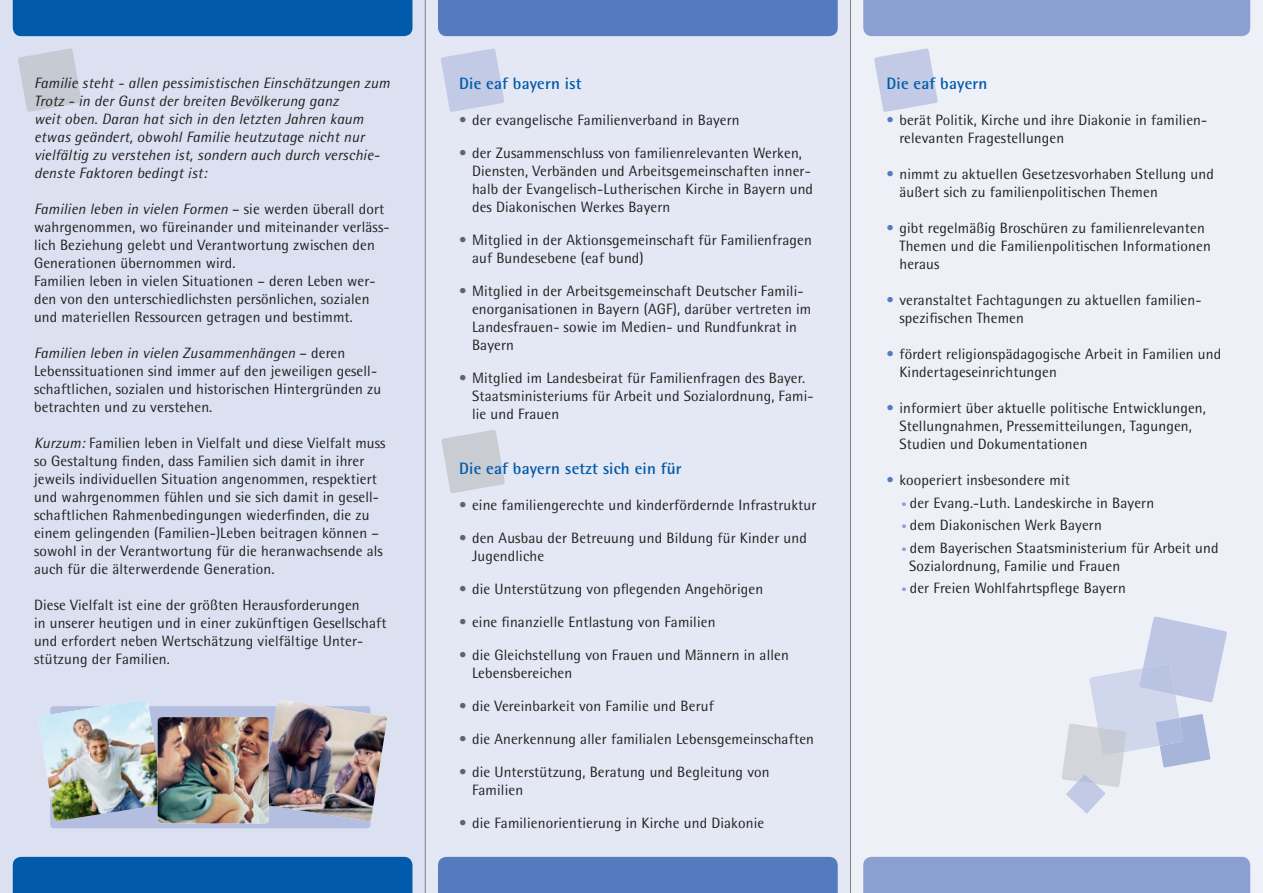
<style>
.page{position:relative;width:1263px;height:893px;background:#fff}
.page>*{position:absolute;margin:0;border:0;box-sizing:border-box;transform-origin:0 0}
.t1{font:700 16.5px "Agfa Rotis Semisans";letter-spacing:.01em;color:#015aaa}
.t2{font:15px/18px "Agfa Rotis Semisans";letter-spacing:.01em;color:#231f20}
.t3{font:italic 15px/18px "Agfa Rotis Semisans";letter-spacing:.01em;color:#231f20}
.s1{font-style:italic}
.s2{color:#636366}
.s3{color:#557bbe}
.s4{font-size:10.5px;color:#8b9fd1}
</style>
<div class="page">
<div style="left:850px;top:0;width:413px;height:893px;background:#eef0f8"></div>
<div style="left:425px;top:0;width:425px;height:893px;background:#e4e8f4"></div>
<div style="left:0;top:0;width:425px;height:893px;background:#dbe1f1"></div>
<hr style="left:425px;top:0;width:1px;height:893px;background:#808285">
<hr style="left:850px;top:0;width:1px;height:893px;background:#808285">
<div style="left:13px;top:857px;width:399px;height:36px;background:#015aaa"></div>
<div style="left:438px;top:857px;width:400px;height:36px;background:#557bbe"></div>
<div style="left:863px;top:857px;width:387px;height:36px;background:#8b9fd1"></div>
<div style="left:13px;top:0;width:399px;height:36px;background:#015aaa"></div>
<div style="left:438px;top:0;width:400px;height:36px;background:#557bbe"></div>
<div style="left:863px;top:0;width:387px;height:36px;background:#8b9fd1"></div>
<div style="left:50px;top:706px;width:320px;height:122px;background:#b3bee0;border-radius:3px"></div>
<img style="left:38px;top:700px;width:120px;height:121px">
<img style="left:269px;top:700px;width:118px;height:121px">
<img style="left:158px;top:717px;width:111px;height:106px">
<svg style="left:441px;top:49px;width:63px;height:63px"></svg>
<svg style="left:441px;top:430px;width:64px;height:63px"></svg>
<svg style="left:874px;top:49px;width:64px;height:63px"></svg>
<svg style="left:18px;top:49px;width:64px;height:63px"></svg>
<svg style="left:1062px;top:617px;width:165px;height:196px"></svg>
<p class="t3" style="left:34px;top:74px;width:357px">Familie steht - allen pessimistischen Einschätzungen zum Trotz - in der Gunst der breiten Bevölkerung ganz<br>weit oben. Daran hat sich in den letzten Jahren kaum etwas geändert, obwohl Familie heutzutage nicht nur vielfältig zu verstehen ist, sondern auch durch verschie&shy;denste Faktoren bedingt ist:</p>
<p class="t2" style="left:34px;top:200px;width:357px"><span class="s1">Familien leben in vielen Formen</span> – sie werden überall dort wahrgenommen, wo füreinander und miteinander verläss&shy;lich Beziehung gelebt und Verantwortung zwischen den Generationen übernommen wird.<br>Familien leben in vielen Situationen – deren Leben wer&shy;den von den unterschiedlichsten persönlichen, sozialen und materiellen Ressourcen getragen und bestimmt.</p>
<p class="t2" style="left:34px;top:344px;width:349px"><span class="s1">Familien leben in vielen Zusammenhängen</span> – deren Lebenssituationen sind immer auf den jeweiligen gesell&shy;schaftlichen, sozialen und historischen Hintergründen zu betrachten und zu verstehen.</p>
<p class="t2" style="left:34px;top:434px;width:353px"><span class="s1">Kurzum:</span> Familien leben in Vielfalt und diese Vielfalt muss so Gestaltung finden, dass Familien sich damit in ihrer jeweils individuellen Situation angenommen, respektiert und wahrgenommen fühlen und sie sich damit in gesell&shy;schaftlichen Rahmenbedingungen wiederfinden, die zu einem gelingenden (Familien-)Leben beitragen können – sowohl in der Verantwortung für die heranwachsende als auch für die älterwerdende Generation.</p>
<p class="t2" style="left:34px;top:596px;width:354px">Diese Vielfalt ist eine der größten Herausforderungen<br>in unserer heutigen und in einer zukünftigen Gesellschaft und erfordert neben Wertschätzung vielfältige Unter&shy;stützung der Familien.</p>
<p class="t1" style="left:459px;top:73px;width:124px">Die eaf bayern ist</p>
<p class="t2" style="left:459px;top:111px;width:282px"><span class="s2">•</span> der evangelische Familienverband in Bayern</p>
<p class="t2" style="left:472px;top:144px;width:343px;text-indent:-13px"><span class="s2">•</span> der Zusammenschluss von familienrelevanten Werken, Diensten, Verbänden und Arbeitsgemeinschaften inner&shy;halb der Evangelisch-Lutherischen Kirche in Bayern und des Diakonischen Werkes Bayern</p>
<p class="t2" style="left:472px;top:231px;width:341px;text-indent:-13px"><span class="s2">•</span> Mitglied in der Aktionsgemeinschaft für Familienfragen auf Bundesebene (eaf bund)</p>
<p class="t2" style="left:472px;top:282px;width:341px;text-indent:-13px"><span class="s2">•</span> Mitglied in der Arbeitsgemeinschaft Deutscher Famili&shy;enorganisationen in Bayern (AGF), darüber vertreten im Landesfrauen- sowie im Medien- und Rundfunkrat in Bayern</p>
<p class="t2" style="left:472px;top:369px;width:343px;text-indent:-13px"><span class="s2">•</span> Mitglied im Landesbeirat für Familienfragen des Bayer.<br>Staatsministeriums für Arbeit und Sozialordnung, Fami&shy;lie und Frauen</p>
<p class="t1" style="left:459px;top:458px;width:224px">Die eaf bayern setzt sich ein für</p>
<p class="t2" style="left:459px;top:496px;width:359px"><span class="s2">•</span> eine familiengerechte und kinderfördernde Infrastruktur</p>
<p class="t2" style="left:472px;top:529px;width:336px;text-indent:-13px"><span class="s2">•</span> den Ausbau der Betreuung und Bildung für Kinder und<br>Jugendliche</p>
<p class="t2" style="left:459px;top:580px;width:305px"><span class="s2">•</span> die Unterstützung von pflegenden Angehörigen</p>
<p class="t2" style="left:459px;top:613px;width:258px"><span class="s2">•</span> eine finanzielle Entlastung von Familien</p>
<p class="t2" style="left:472px;top:646px;width:318px;text-indent:-13px"><span class="s2">•</span> die Gleichstellung von Frauen und Männern in allen<br>Lebensbereichen</p>
<p class="t2" style="left:459px;top:697px;width:256px"><span class="s2">•</span> die Vereinbarkeit von Familie und Beruf</p>
<p class="t2" style="left:459px;top:730px;width:356px"><span class="s2">•</span> die Anerkennung aller familialen Lebensgemeinschaften</p>
<p class="t2" style="left:472px;top:763px;width:299px;text-indent:-13px"><span class="s2">•</span> die Unterstützung, Beratung und Begleitung von<br>Familien</p>
<p class="t2" style="left:459px;top:814px;width:306px"><span class="s2">•</span> die Familienorientierung in Kirche und Diakonie</p>
<p class="t1" style="left:887px;top:73px;width:102px">Die eaf bayern</p>
<p class="t2" style="left:899px;top:111px;width:309px;text-indent:-13px"><span class="s3">•</span> berät Politik, Kirche und ihre Diakonie in familien&shy;relevanten Fragestellungen</p>
<p class="t2" style="left:899px;top:165px;width:316px;text-indent:-13px"><span class="s3">•</span> nimmt zu aktuellen Gesetzesvorhaben Stellung und äußert sich zu familienpolitischen Themen</p>
<p class="t2" style="left:899px;top:219px;width:313px;text-indent:-13px"><span class="s3">•</span> gibt regelmäßig Broschüren zu familienrelevanten<br>Themen und die Familienpolitischen Informationen heraus</p>
<p class="t2" style="left:899px;top:291px;width:304px;text-indent:-13px"><span class="s3">•</span> veranstaltet Fachtagungen zu aktuellen familien&shy;spezifischen Themen</p>
<p class="t2" style="left:899px;top:345px;width:323px;text-indent:-13px"><span class="s3">•</span> fördert religionspädagogische Arbeit in Familien und<br>Kindertageseinrichtungen</p>
<p class="t2" style="left:899px;top:399px;width:308px;text-indent:-13px"><span class="s3">•</span> informiert über aktuelle politische Entwicklungen,<br>Stellungnahmen, Pressemitteilungen, Tagungen,<br>Studien und Dokumentationen</p>
<p class="t2" style="left:887px;top:471px;width:185px"><span class="s3">•</span> kooperiert insbesondere mit</p>
<p class="t2" style="left:901px;top:493px;width:254px"><span class="s4">•</span> der Evang.-Luth. Landeskirche in Bayern</p>
<p class="t2" style="left:901px;top:516px;width:202px"><span class="s4">•</span> dem Diakonischen Werk Bayern</p>
<p class="t2" style="left:909px;top:538px;width:311px;text-indent:-8px"><span class="s4">•</span> dem Bayerischen Staatsministerium für Arbeit und<br>Sozialordnung, Familie und Frauen</p>
<p class="t2" style="left:901px;top:579px;width:226px"><span class="s4">•</span> der Freien Wohlfahrtspflege Bayern</p>
</div>
